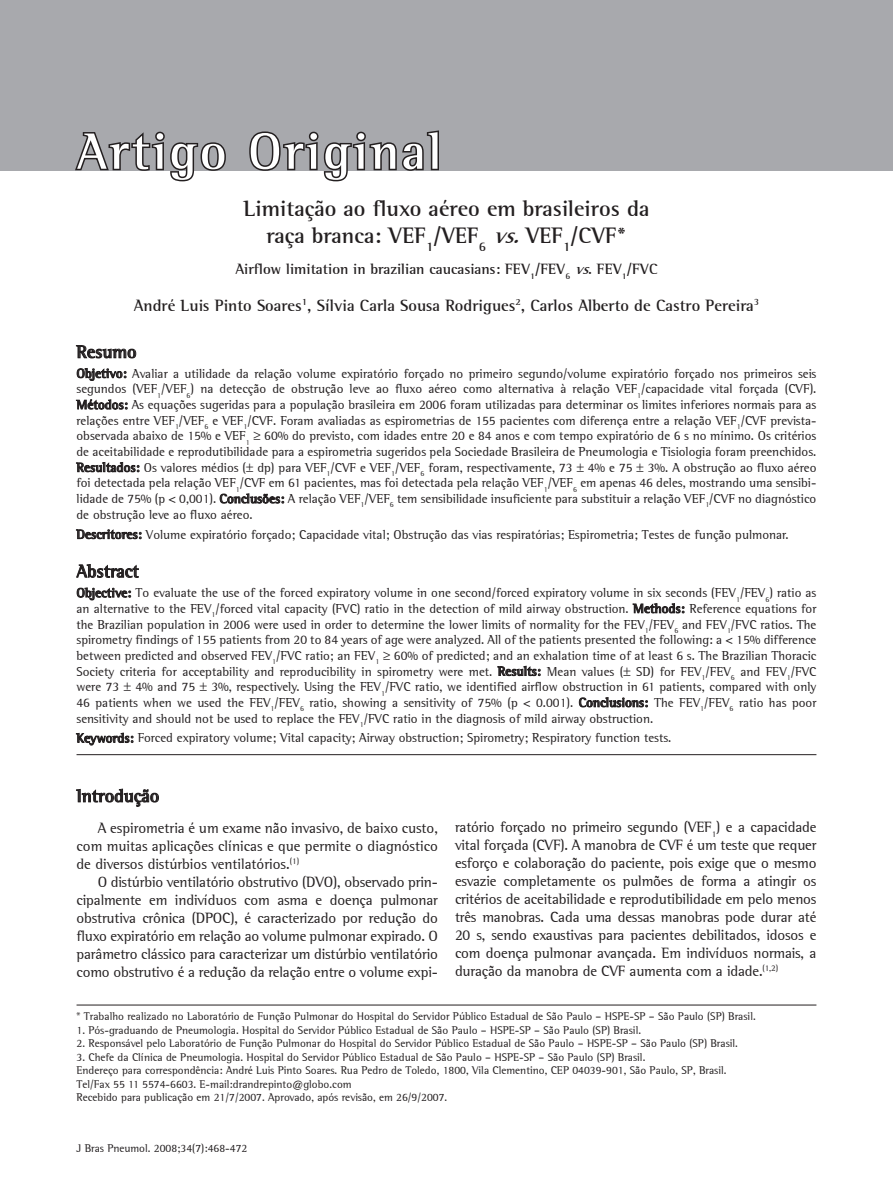
<style>
.page{position:relative;width:893px;height:1191px;background:#fff}
.page>*{position:absolute;margin:0;border:0;box-sizing:border-box;transform-origin:0 0}
.capítulo{font:700 51.75px "Libre Semi Serif S Si";letter-spacing:.05em;color:#fff}
.título___1o_idioma{font:700 22.5px/27px "Libre Semi Serif S Si";color:#231f20;text-align:center}
.resumo___título{font:700 18px "Libre Semi Serif S Si";color:#231f20}
.sub_título___1o_níve{font:700 18px "Libre Semi Serif S Si";color:#231f20}
.autores{font:700 16.5px "Libre Semi Serif S Si";color:#231f20}
.corpo{font:15px/18px "Libre Semi Serif S Si";letter-spacing:-.01em;color:#231f20;text-align:justify}
.título___2o_idioma{font:700 15px "Libre Semi Serif S Si";color:#231f20}
.resumo___1o_idioma{font:13.05px/15.6px "Libre Semi Serif S Si";color:#231f20;text-align:justify}
.resumo___2o_idioma{font:13.05px/15.6px "Libre Semi Serif S Si";color:#231f20;text-align:justify}
.palavras-chave___1o{font:13.05px "Libre Semi Serif S Si";color:#231f20}
.palavras-chave___2o{font:13.05px "Libre Semi Serif S Si";color:#231f20}
.endereço{font:11.25px "Libre Semi Serif S Si";color:#231f20}
.rodapé{font:11.25px "Libre Semi Serif S Si";color:#231f20}
.s1{font-style:italic}
.s2{font-weight:700}
</style>
<div class="page">
<div style="left:0;top:0;width:893px;height:170px;background:#a8a9ad"></div>
<svg style="left:73px;top:131px;width:155px;height:51px"></svg>
<svg style="left:247px;top:130px;width:193px;height:52px"></svg>
<svg style="left:76px;top:789px;width:83px;height:17px"></svg>
<svg style="left:76px;top:345px;width:60px;height:13px"></svg>
<svg style="left:77px;top:368px;width:49px;height:13px"></svg>
<svg style="left:76px;top:399px;width:51px;height:10px"></svg>
<svg style="left:76px;top:462px;width:63px;height:10px"></svg>
<svg style="left:220px;top:493px;width:64px;height:10px"></svg>
<svg style="left:76px;top:529px;width:65px;height:10px"></svg>
<svg style="left:76px;top:564px;width:63px;height:14px"></svg>
<svg style="left:77px;top:588px;width:54px;height:12px"></svg>
<svg style="left:633px;top:603px;width:51px;height:10px"></svg>
<svg style="left:498px;top:666px;width:42px;height:10px"></svg>
<svg style="left:579px;top:697px;width:69px;height:10px"></svg>
<svg style="left:76px;top:733px;width:57px;height:12px"></svg>
<hr style="left:77px;top:1004px;width:739px;height:1px;background:#231f20">
<hr style="left:77px;top:754px;width:739px;height:1px;background:#231f20">
<p class="capítulo" style="left:77px;top:120px;width:367px">Artigo Original</p>
<p class="título___1o_idioma" style="left:243px;top:195px;width:408px">Limitação ao fluxo aéreo em brasileiros da raça branca: VEF<sub>1</sub>/VEF<sub>6</sub> <span class="s1">vs.</span>VEF<sub>1</sub>/CVF*</p>
<p class="título___2o_idioma" style="left:235px;top:260px;width:424px">Airflow limitation in brazilian caucasians: FEV<sub>1</sub>/FEV<sub>6</sub> <span class="s1">vs</span>. FEV<sub>1</sub>/FVC</p>
<p class="autores" style="left:134px;top:295px;width:627px">André Luis Pinto Soares<sup>1</sup>, Sílvia Carla Sousa Rodrigues<sup>2</sup>, Carlos Alberto de Castro Pereira<sup>3</sup></p>
<p class="resumo___título" style="left:77px;top:341px;width:62px">Resumo</p>
<p class="resumo___1o_idioma" style="left:77px;top:365px;width:741px"><span class="s2">Objetivo:</span> Avaliar a utilidade da relação volume expiratório forçado no primeiro segundo/volume expiratório forçado nos primeiros seis segundos (VEF<sub>1</sub>/VEF<sub>6</sub>) na detecção de obstrução leve ao fluxo aéreo como alternativa à relação VEF<sub>1</sub>/capacidade vital forçada (CVF).<br><span class="s2">Métodos:</span> As equações sugeridas para a população brasileira em 2006 foram utilizadas para determinar os limites inferiores normais para as relações entre VEF<sub>1</sub>/VEF<sub>6</sub> e VEF<sub>1</sub>/CVF. Foram avaliadas as espirometrias de 155 pacientes com diferença entre a relação VEF<sub>1</sub>/CVF prevista&shy;observada abaixo de 15% e VEF<sub>1</sub> ≥ 60% do previsto, com idades entre 20 e 84 anos e com tempo expiratório de 6 s no mínimo. Os critérios de aceitabilidade e reprodutibilidade para a espirometria sugeridos pela Sociedade Brasileira de Pneumologia e Tisiologia foram preenchidos.<br><span class="s2">Resultados:</span> Os valores médios ( dp) para VEF<sub>1</sub>/CVF e VEF<sub>1</sub>/VEF<sub>6</sub> foram, respectivamente, 73 4% e 75 3%. A obstrução ao fluxo aéreo foi detectada pela relação VEF<sub>1</sub>/CVF em 61 pacientes, mas foi detectada pela relação VEF<sub>1</sub>/VEF<sub>6</sub> em apenas 46 deles, mostrando uma sensibi&shy;lidade de 75% (p &lt; 0,001). <span class="s2">Conclusões:</span> A relação VEF<sub>1</sub>/VEF<sub>6</sub> tem sensibilidade insuficiente para substituir a relação VEF<sub>1</sub>/CVF no diagnóstico de obstrução leve ao fluxo aéreo.</p>
<p class="palavras-chave___1o" style="left:77px;top:526px;width:714px"><span class="s2">Descritores:</span> Volume expiratório forçado; Capacidade vital; Obstrução das vias respiratórias; Espirometria; Testes de função pulmonar.</p>
<p class="resumo___título" style="left:77px;top:560px;width:64px">Abstract</p>
<p class="resumo___2o_idioma" style="left:77px;top:585px;width:741px"><span class="s2">Objective:</span> To evaluate the use of the forced expiratory volume in one second/forced expiratory volume in six seconds (FEV<sub>1</sub>/FEV<sub>6</sub>) ratio as an alternative to the FEV<sub>1</sub>/forced vital capacity (FVC) ratio in the detection of mild airway obstruction. <span class="s2">Methods:</span> Reference equations for the Brazilian population in 2006 were used in order to determine the lower limits of normality for the FEV<sub>1</sub>/FEV<sub>6</sub> and FEV<sub>1</sub>/FVC ratios. The spirometry findings of 155 patients from 20 to 84 years of age were analyzed. All of the patients presented the following: a &lt; 15% difference between predicted and observed FEV<sub>1</sub>/FVC ratio; an FEV<sub>1</sub> ≥ 60% of predicted; and an exhalation time of at least 6 s. The Brazilian Thoracic Society criteria for acceptability and reproducibility in spirometry were met. <span class="s2">Results:</span> Mean values ( SD) for FEV<sub>1</sub>/FEV<sub>6</sub> and FEV<sub>1</sub>/FVC were 73 4% and 75 3%, respectively. Using the FEV<sub>1</sub>/FVC ratio, we identified airflow obstruction in 61 patients, compared with only 46 patients when we used the FEV<sub>1</sub>/FEV<sub>6</sub> ratio, showing a sensitivity of 75% (p &lt; 0.001). <span class="s2">Conclusions:</span> The FEV<sub>1</sub>/FEV<sub>6</sub> ratio has poor sensitivity and should not be used to replace the FEV<sub>1</sub>/FVC ratio in the diagnosis of mild airway obstruction.</p>
<p class="palavras-chave___2o" style="left:77px;top:730px;width:596px"><span class="s2">Keywords:</span> Forced expiratory volume; Vital capacity; Airway obstruction; Spirometry; Respiratory function tests.</p>
<p class="sub_título___1o_níve" style="left:77px;top:785px;width:84px">Introdução</p>
<p class="corpo" style="left:77px;top:818px;width:363px;text-indent:21px">A espirometria é um exame não invasivo, de baixo custo, com muitas aplicações clínicas e que permite o diagnóstico de diversos distúrbios ventilatórios.<sup>(1)</sup></p>
<p class="corpo" style="left:77px;top:872px;width:363px;text-indent:21px">O distúrbio ventilatório obstrutivo (DVO), observado prin&shy;cipalmente em indivíduos com asma e doença pulmonar obstrutiva crônica (DPOC), é caracterizado por redução do fluxo expiratório em relação ao volume pulmonar expirado. O parâmetro clássico para caracterizar um distúrbio ventilatório como obstrutivo é a redução da relação entre o volume expi-</p>
<p class="corpo" style="left:455px;top:818px;width:363px">ratório forçado no primeiro segundo (VEF<sub>1</sub>) e a capacidade vital forçada (CVF). A manobra de CVF é um teste que requer esforço e colaboração do paciente, pois exige que o mesmo esvazie completamente os pulmões de forma a atingir os critérios de aceitabilidade e reprodutibilidade em pelo menos três manobras. Cada uma dessas manobras pode durar até 20 s, sendo exaustivas para pacientes debilitados, idosos e com doença pulmonar avançada. Em indivíduos normais, a duração da manobra de CVF aumenta com a idade.<sup>(1,2)</sup></p>
<p class="endereço" style="left:77px;top:1009px;width:681px">* Trabalho realizado no Laboratório de Função Pulmonar do Hospital do Servidor Público Estadual de São Paulo – HSPE-SP – São Paulo (SP) Brasil.</p>
<p class="endereço" style="left:77px;top:1023px;width:566px">1. Pós-graduando de Pneumologia. Hospital do Servidor Público Estadual de São Paulo – HSPE-SP – São Paulo (SP) Brasil.</p>
<p class="endereço" style="left:77px;top:1036px;width:663px">2. Responsável pelo Laboratório de Função Pulmonar do Hospital do Servidor Público Estadual de São Paulo – HSPE-SP – São Paulo (SP) Brasil.</p>
<p class="endereço" style="left:77px;top:1050px;width:570px">3. Chefe da Clínica de Pneumologia. Hospital do Servidor Público Estadual de São Paulo – HSPE-SP – São Paulo (SP) Brasil.</p>
<p class="endereço" style="left:77px;top:1063px;width:651px">Endereço para correspondência: André Luis Pinto Soares. Rua Pedro de Toledo, 1800, Vila Clementino, CEP 04039-901, São Paulo, SP, Brasil.</p>
<p class="endereço" style="left:77px;top:1077px;width:277px">Tel/Fax 55 11 5574-6603. E-mail:drandrepinto@globo.com</p>
<p class="endereço" style="left:77px;top:1090px;width:372px">Recebido para publicação em 21/7/2007. Aprovado, após revisão, em 26/9/2007.</p>
<p class="rodapé" style="left:77px;top:1141px;width:172px">J Bras Pneumol. 2008;34(7):468-472</p>
</div>
